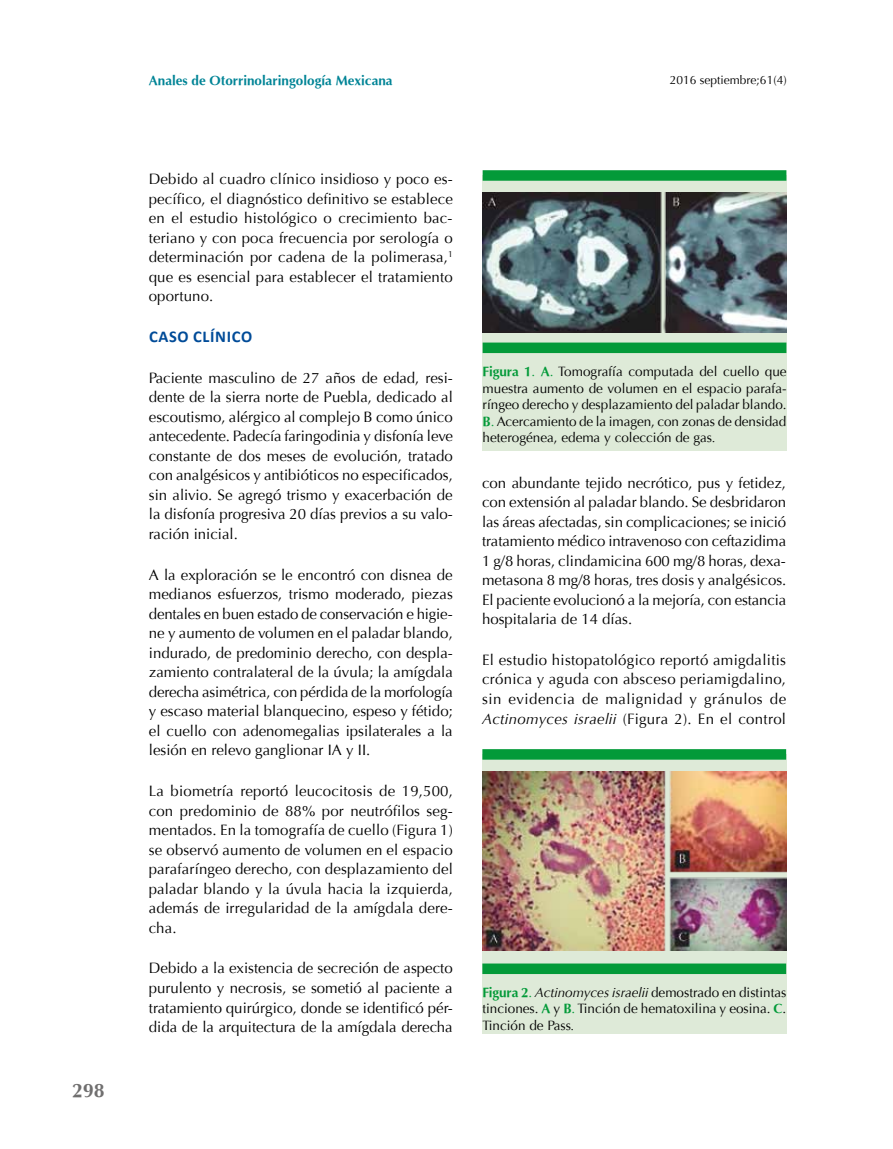
<style>
.page{position:relative;width:893px;height:1149px;background:#fff}
.page>*{position:absolute;margin:0;border:0;box-sizing:border-box;transform-origin:0 0}
.t1{font:700 19.5px "Optima";color:#706f6f}
.t2{font:700 16.5px "Calibri";letter-spacing:.04em;color:#004b98}
.t3{font:15px/19.5px "Optima";color:#000;text-align:justify}
.t4{font:13.5px/16.5px "Optima";color:#000;text-align:justify}
.t5{font:700 13.5px "Optima";color:#008496}
.t6{font:12px "Optima";color:#000}
.s1{font-weight:700;color:#039a39}
.s2{color:#039a39}
.s3{font-style:italic}
</style>
<div class="page">
<div style="left:483px;top:175px;width:304px;height:275px;background:#deead8"></div>
<div style="left:482px;top:754px;width:304px;height:279px;background:#deead8"></div>
<div style="left:483px;top:342px;width:303px;height:11px;background:#039a39"></div>
<div style="left:482px;top:963px;width:304px;height:10px;background:#039a39"></div>
<div style="left:483px;top:170px;width:303px;height:11px;background:#039a39"></div>
<div style="left:482px;top:749px;width:304px;height:10px;background:#039a39"></div>
<img style="left:483px;top:192px;width:303px;height:140px">
<img style="left:482px;top:771px;width:304px;height:179px">
<h1 class="t1" style="left:72px;top:1079px;width:34px">298</h1>
<p class="t5" style="left:149px;top:73px;width:245px">Anales de Otorrinolaringología Mexicana</p>
<p class="t6" style="left:670px;top:73px;width:118px">2016 septiembre;61(4)</p>
<p class="t3" style="left:149px;top:169px;width:306px">Debido al cuadro clínico insidioso y poco es&shy;pecífico, el diagnóstico definitivo se establece en el estudio histológico o crecimiento bac&shy;teriano y con poca frecuencia por serología o determinación por cadena de la polimerasa,<sup>1 </sup>que es esencial para establecer el tratamiento oportuno.</p>
<p class="t2" style="left:149px;top:326px;width:105px">CASO CLÍNICO</p>
<p class="t3" style="left:149px;top:368px;width:306px">Paciente masculino de 27 años de edad, resi&shy;dente de la sierra norte de Puebla, dedicado al escoutismo, alérgico al complejo B como único antecedente. Padecía faringodinia y disfonía leve constante de dos meses de evolución, tratado con analgésicos y antibióticos no especificados, sin alivio. Se agregó trismo y exacerbación de la disfonía progresiva 20 días previos a su valo&shy;ración inicial.</p>
<p class="t3" style="left:149px;top:565px;width:306px">A la exploración se le encontró con disnea de medianos esfuerzos, trismo moderado, piezas dentales en buen estado de conservación e higie&shy;ne y aumento de volumen en el paladar blando, indurado, de predominio derecho, con despla&shy;zamiento contralateral de la úvula; la amígdala derecha asimétrica, con pérdida de la morfología y escaso material blanquecino, espeso y fétido; el cuello con adenomegalias ipsilaterales a la lesión en relevo ganglionar IA y II.</p>
<p class="t3" style="left:149px;top:781px;width:306px">La biometría reportó leucocitosis de 19,500, con predominio de 88% por neutrófilos seg&shy;mentados. En la tomografía de cuello (Figura 1) se observó aumento de volumen en el espacio parafaríngeo derecho, con desplazamiento del paladar blando y la úvula hacia la izquierda, además de irregularidad de la amígdala dere&shy;cha.</p>
<p class="t3" style="left:149px;top:958px;width:305px">Debido a la existencia de secreción de aspecto purulento y necrosis, se sometió al paciente a tratamiento quirúrgico, donde se identificó pér&shy;dida de la arquitectura de la amígdala derecha</p>
<p class="t4" style="left:483px;top:363px;width:306px"><span class="s1">Figura 1</span><span class="s2">.</span> <span class="s1">A</span><span class="s2">.</span> Tomografía computada del cuello que muestra aumento de volumen en el espacio parafa&shy;ríngeo derecho y desplazamiento del paladar blando.<br><span class="s1">B</span><span class="s2">.</span> Acercamiento de la imagen, con zonas de densidad heterogénea, edema y colección de gas<span class="s3">.</span></p>
<p class="t3" style="left:482px;top:473px;width:306px">con abundante tejido necrótico, pus y fetidez, con extensión al paladar blando. Se desbridaron las áreas afectadas, sin complicaciones; se inició tratamiento médico intravenoso con ceftazidima 1 g/8 horas, clindamicina 600 mg/8 horas, dexa&shy;metasona 8 mg/8 horas, tres dosis y analgésicos.<br>El paciente evolucionó a la mejoría, con estancia hospitalaria de 14 días.</p>
<p class="t3" style="left:482px;top:650px;width:306px">El estudio histopatológico reportó amigdalitis crónica y aguda con absceso periamigdalino, sin evidencia de malignidad y gránulos de <span class="s3">Actinomyces israelii</span> (Figura 2). En el control</p>
<p class="t4" style="left:482px;top:983px;width:306px"><span class="s1">Figura 2</span><span class="s2">.</span> <span class="s3">Actinomyces israelii</span> demostrado en distintas tinciones. <span class="s1">A</span> y <span class="s1">B</span><span class="s2">.</span> Tinción de hematoxilina y eosina. <span class="s1">C</span>.<br>Tinción de Pass<span class="s3">.</span></p>
</div>
